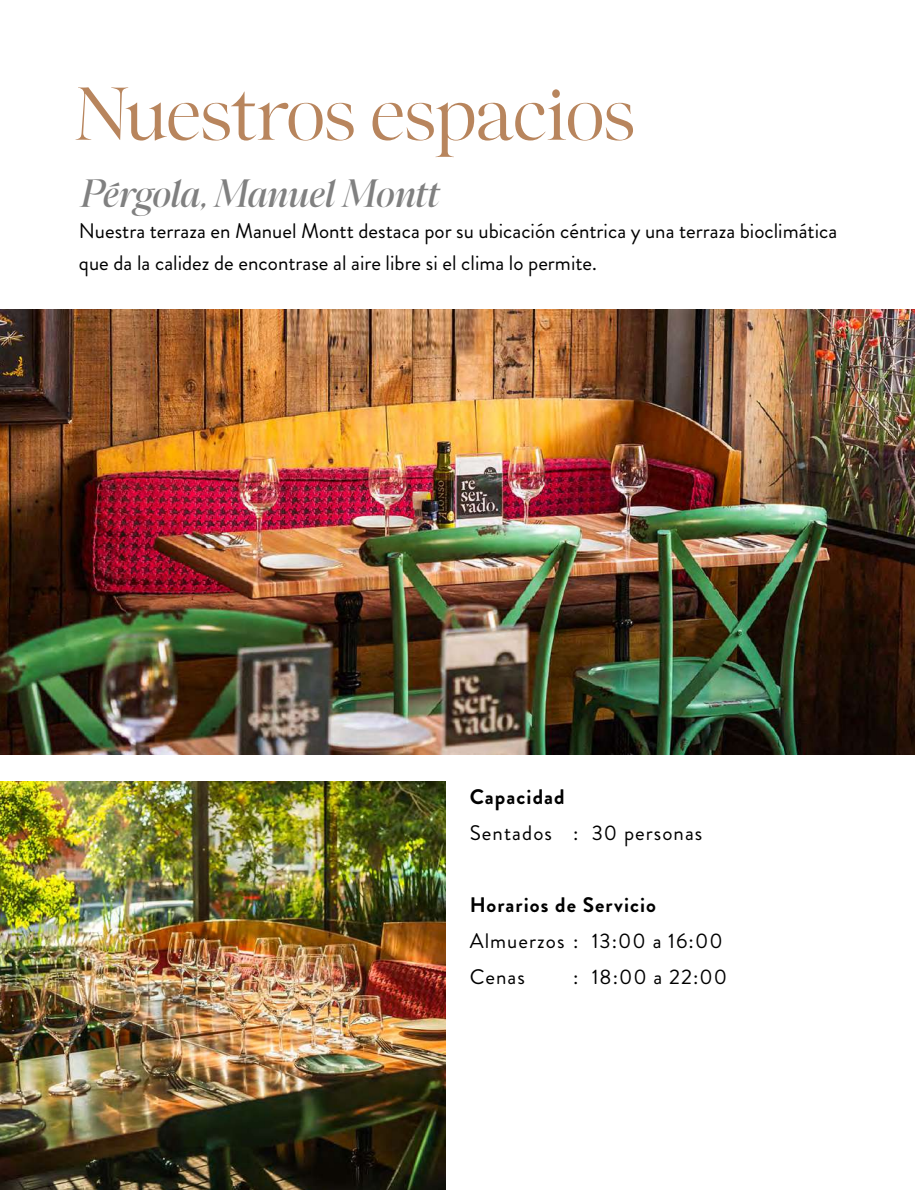
<style>
.page{position:relative;width:915px;height:1191px;background:#fff}
.page>*{position:absolute;margin:0;border:0;box-sizing:border-box;transform-origin:0 0}
.t1{font:300 54px "Megafield";letter-spacing:-.03em;color:#b8855d}
.t2{font:italic 500 27px "Megafield";letter-spacing:-.035em;color:#808080}
.t3{font:21px/31.5px "Brandon Grotesque";color:#000}
.t4{font:21px/36px "Brandon Grotesque";letter-spacing:.05em;color:#000}
.t5{font:700 21px "Brandon Grotesque";letter-spacing:.05em;color:#000}
</style>
<div class="page">
<img style="left:0;top:782px;width:445px;height:407px">
<img style="left:0;top:309px;width:914px;height:445px">
<h1 class="t1" style="left:74px;top:90px;width:562px">Nuestros espacios</h1>
<p class="t2" style="left:79px;top:182px;width:360px">Pérgola, Manuel Montt</p>
<p class="t3" style="left:79px;top:215px;width:759px">Nuestra terraza en Manuel Montt destaca por su ubicación céntrica y una terraza bioclimática que da la calidez de encontrase al aire libre si el clima lo permite.</p>
<p class="t5" style="left:469px;top:781px;width:96px">Capacidad</p>
<p class="t4" style="left:469px;top:814px;width:234px">Sentados : 30 personas</p>
<p class="t5" style="left:469px;top:889px;width:188px">Horarios de Servicio</p>
<p class="t4" style="left:469px;top:922px;width:254px">Almuerzos : 13:00 a 16:00<br>Cenas</p>
<p class="t3" style="left:573px;top:961px;width:155px">: 18:00 a 22:00</p>
</div>
